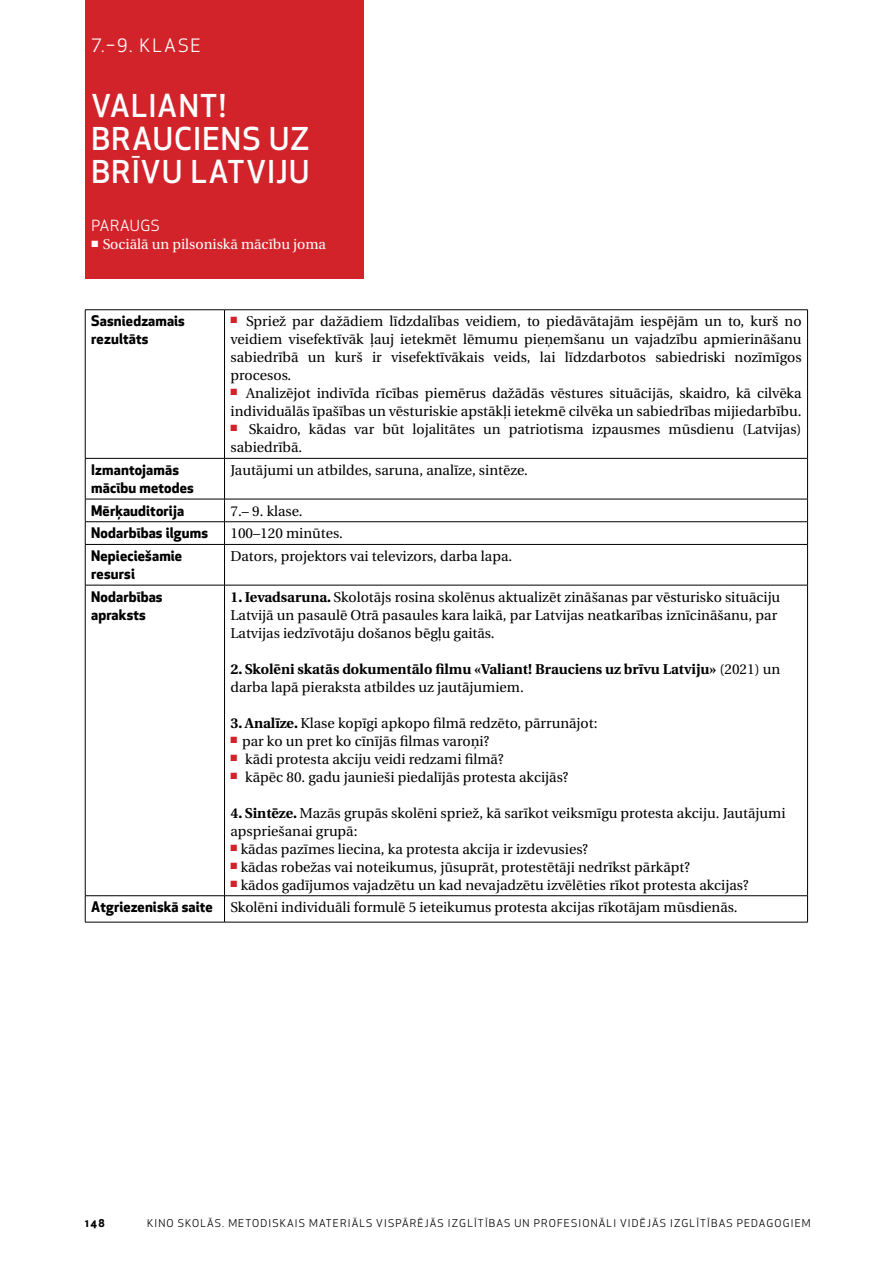
<style>
.page{position:relative;width:893px;height:1263px;background:#fff}
.page>*{position:absolute;margin:0;border:0;box-sizing:border-box;transform-origin:0 0}
.t1{font:500 30.75px/33px "Apex New";letter-spacing:.035em;color:#fff}
.t2{font:18px "Apex New";letter-spacing:.125em;color:#fff}
.t3{font:15px "Apex New";letter-spacing:.025em;color:#fff}
.t4{font:14.25px/18px "Utopia Pro";color:#000}
.t5{font:700 14.25px/18px "Apex New";letter-spacing:.01em;color:#000}
.t6{font:700 14.25px/18px "Utopia Pro";color:#000}
.t7{font:14.25px "Utopia Pro";color:#fff}
.t8{font:10.5px "Apex New";letter-spacing:.11em;color:#000}
.t9{font:700 10.5px "Apex New";color:#000}
.s1{font-family:"Dienbats";font-size:9px}
.s2{font-weight:700}
.s3{font-weight:400}
.s4{font-family:"Apex New";font-weight:700}
</style>
<div class="page">
<div style="left:85px;top:0;width:279px;height:279px;background:#d2232a"></div>
<hr style="left:85px;top:309px;width:140px;height:1px;background:#000">
<hr style="left:85px;top:310px;width:1px;height:148px;background:#000">
<hr style="left:225px;top:309px;width:583px;height:1px;background:#000">
<hr style="left:224px;top:310px;width:1px;height:148px;background:#000">
<hr style="left:807px;top:310px;width:1px;height:148px;background:#000">
<hr style="left:85px;top:458px;width:140px;height:1px;background:#000">
<hr style="left:85px;top:458px;width:1px;height:41px;background:#000">
<hr style="left:225px;top:458px;width:583px;height:1px;background:#000">
<hr style="left:224px;top:458px;width:1px;height:41px;background:#000">
<hr style="left:807px;top:458px;width:1px;height:41px;background:#000">
<hr style="left:85px;top:499px;width:140px;height:1px;background:#000">
<hr style="left:225px;top:499px;width:583px;height:1px;background:#000">
<hr style="left:85px;top:521px;width:140px;height:1px;background:#000">
<svg style="left:85px;top:499px;width:1px;height:45px"></svg>
<hr style="left:225px;top:521px;width:583px;height:1px;background:#000">
<svg style="left:224px;top:499px;width:1px;height:45px"></svg>
<svg style="left:807px;top:499px;width:1px;height:45px"></svg>
<hr style="left:85px;top:544px;width:140px;height:1px;background:#000">
<hr style="left:85px;top:545px;width:1px;height:40px;background:#000">
<hr style="left:225px;top:544px;width:583px;height:1px;background:#000">
<hr style="left:224px;top:545px;width:1px;height:40px;background:#000">
<hr style="left:807px;top:545px;width:1px;height:40px;background:#000">
<hr style="left:85px;top:585px;width:140px;height:1px;background:#000">
<hr style="left:85px;top:585px;width:1px;height:310px;background:#000">
<hr style="left:225px;top:585px;width:583px;height:1px;background:#000">
<hr style="left:224px;top:585px;width:1px;height:310px;background:#000">
<hr style="left:807px;top:585px;width:1px;height:310px;background:#000">
<hr style="left:85px;top:895px;width:140px;height:1px;background:#000">
<svg style="left:85px;top:896px;width:1px;height:26px"></svg>
<hr style="left:225px;top:895px;width:583px;height:1px;background:#000">
<svg style="left:224px;top:896px;width:1px;height:26px"></svg>
<svg style="left:807px;top:896px;width:1px;height:26px"></svg>
<hr style="left:85px;top:922px;width:140px;height:1px;background:#000">
<hr style="left:225px;top:922px;width:583px;height:1px;background:#000">
<p class="t2" style="left:91px;top:34px;width:111px">7.–9. KLASE</p>
<h1 class="t1" style="left:91px;top:88px;width:219px">VALIANT!<br>BRAUCIENS UZ<br>BRĪVU LATVIJU</h1>
<p class="t3" style="left:91px;top:216px;width:70px">PARAUGS</p>
<p class="t7" style="left:91px;top:236px;width:236px"><span class="s1">6</span> Sociālā un pilsoniskā mācību joma</p>
<p class="t5" style="left:91px;top:312px;width:95px">Sasniedzamais rezultāts</p>
<p class="t4" style="left:231px;top:313px;width:573px"><sup>6</sup> Spriež par dažādiem līdzdalības veidiem, to piedāvātajām iespējām un to, kurš no veidiem visefektīvāk ļauj ietekmēt lēmumu pieņemšanu un vajadzību apmierināšanu sabiedrībā un kurš ir visefektīvākais veids, lai līdzdarbotos sabiedriski nozīmīgos procesos.<br><sup>6</sup> Analizējot indivīda rīcības piemērus dažādās vēstures situācijās, skaidro, kā cilvēka individuālās īpašības un vēsturiskie apstākļi ietekmē cilvēka un sabiedrības mijiedarbību.<br><sup>6</sup> Skaidro, kādas var būt lojalitātes un patriotisma izpausmes mūsdienu (Latvijas) sabiedrībā.</p>
<p class="t5" style="left:91px;top:460px;width:104px">Izmantojamās mācību metodes</p>
<p class="t4" style="left:231px;top:461px;width:299px">Jautājumi un atbildes, saruna, analīze, sintēze.</p>
<p class="t5" style="left:91px;top:501px;width:94px">Mērķauditorija</p>
<p class="t4" style="left:231px;top:502px;width:74px">7.– 9. klase.</p>
<p class="t5" style="left:91px;top:524px;width:118px">Nodarbības ilgums</p>
<p class="t4" style="left:231px;top:525px;width:114px">100–120 minūtes.</p>
<p class="t5" style="left:91px;top:546px;width:93px">Nepieciešamie resursi</p>
<p class="t4" style="left:231px;top:547px;width:283px">Dators, projektors vai televizors, darba lapa.</p>
<p class="t5" style="left:91px;top:587px;width:73px">Nodarbības apraksts</p>
<p class="t4" style="left:231px;top:588px;width:551px"><span class="s2">1. Ievadsaruna.</span> Skolotājs rosina skolēnus aktualizēt zināšanas par vēsturisko situāciju<br>Latvijā un pasaulē Otrā pasaules kara laikā, par Latvijas neatkarības iznīcināšanu, par<br>Latvijas iedzīvotāju došanos bēgļu gaitās.</p>
<p class="t6" style="left:231px;top:660px;width:551px">2. Skolēni skatās dokumentālo filmu «Valiant! Brauciens uz brīvu Latviju» <span class="s3">(2021) un darba lapā pieraksta atbildes uz jautājumiem.</span></p>
<p class="t4" style="left:231px;top:714px;width:368px"><span class="s2">3. Analīze.</span> Klase kopīgi apkopo filmā redzēto, pārrunājot:<br><sup>6</sup> par ko un pret ko cīnījās filmas varoņi?<br><sup>6</sup> kādi protesta akciju veidi redzami filmā?<br><sup>6</sup> kāpēc 80. gadu jaunieši piedalījās protesta akcijās?</p>
<p class="t4" style="left:231px;top:804px;width:556px"><span class="s2">4. Sintēze.</span> Mazās grupās skolēni spriež, kā sarīkot veiksmīgu protesta akciju. Jautājumi apspriešanai grupā:<br><sup>6</sup> kādas pazīmes liecina, ka protesta akcija ir izdevusies?<br><sup>6</sup> kādas robežas vai noteikumus, jūsuprāt, protestētāji nedrīkst pārkāpt?<br><sup>6</sup> kādos gadījumos vajadzētu un kad nevajadzētu izvēlēties rīkot protesta akcijas?</p>
<p class="t4" style="left:91px;top:899px;width:648px"><span class="s4">Atgriezeniskā saite</span> Skolēni individuāli formulē 5 ieteikumus protesta akcijas rīkotājam mūsdienās.</p>
<p class="t9" style="left:85px;top:1215px;width:21px">148</p>
<p class="t8" style="left:147px;top:1216px;width:665px">KINO SKOLĀS. METODISKAIS MATERIĀLS VISPĀRĒJĀS IZGLĪTĪBAS UN PROFESIONĀLI VIDĒJĀS IZGLĪTĪBAS PEDAGOGIEM</p>
</div>
